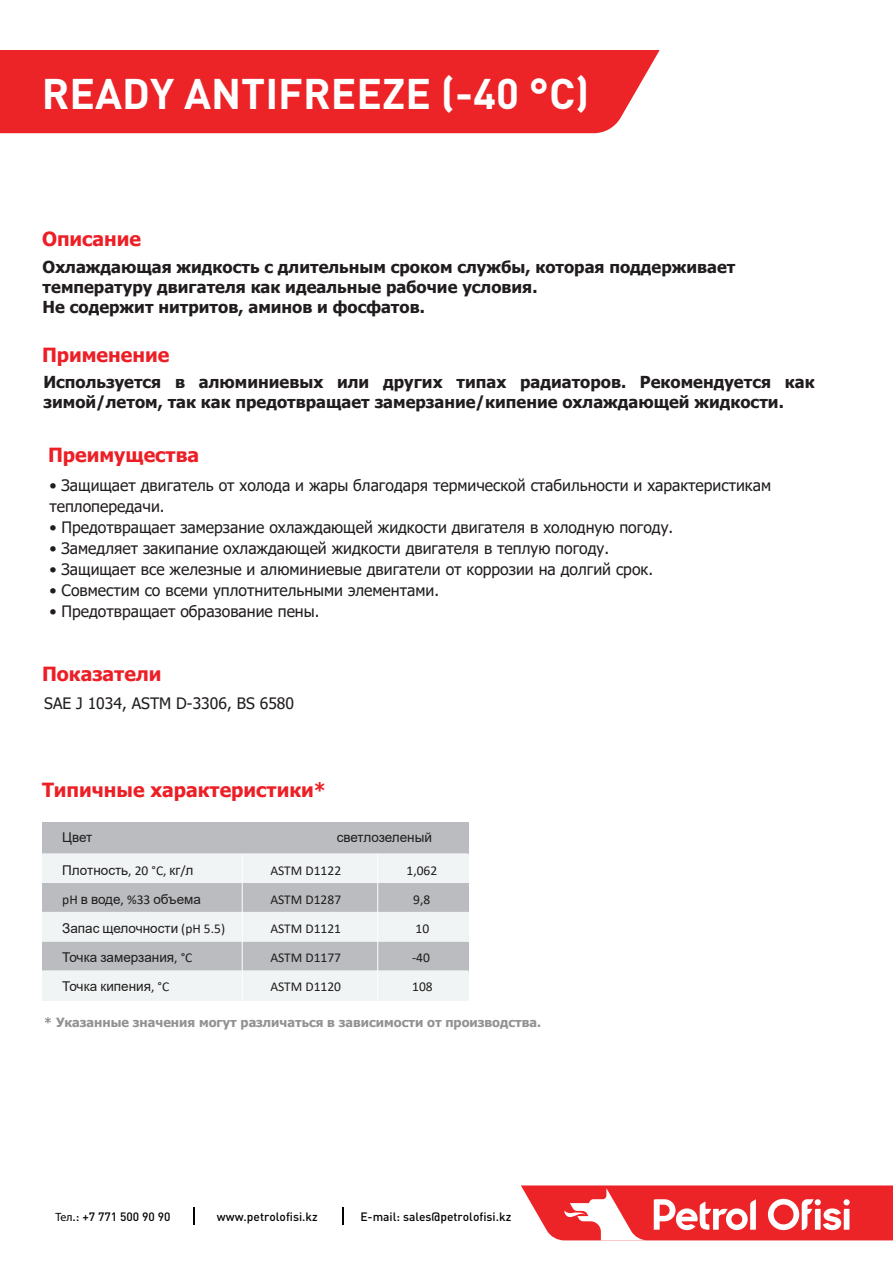
<style>
.page{position:relative;width:893px;height:1263px;background:#fff}
.page>*{position:absolute;margin:0;border:0;box-sizing:border-box;transform-origin:0 0}
.t1{font:42.3px "DINT Bold";color:#fff}
.t2{font:700 19.5px "Tahoma";color:#ed1f26}
.t3{font:700 16.5px/19.8px "Tahoma";color:#211d1e}
.t4{font:15.75px/21px "Tahoma";color:#211d1e}
.t5{font:13.5px "Arial";color:#1f1d1e}
.t6{font:13.5px "Calibri";color:#1f1d1e}
.t7{font:700 12.75px "Tahoma";color:#939292}
.t8{font:12px "DINT Medium";color:#040503}
.s1{font-family:"Calibri"}
.s2{font-family:"Myriad Pro"}
</style>
<div class="page">
<div style="left:0;top:50px;width:660px;height:83px;background:#ec2428"></div>
<svg style="left:521px;top:1185px;width:372px;height:55px"></svg>
<svg style="left:342px;top:1207px;width:1px;height:17px"></svg>
<svg style="left:194px;top:1207px;width:1px;height:17px"></svg>
<div style="left:42px;top:823px;width:426px;height:31px;background:#babcbf"></div>
<div style="left:42px;top:854px;width:426px;height:29px;background:#f1f4f4"></div>
<div style="left:42px;top:883px;width:426px;height:30px;background:#babcbf"></div>
<div style="left:42px;top:913px;width:426px;height:29px;background:#f1f4f4"></div>
<div style="left:42px;top:942px;width:426px;height:29px;background:#babcbf"></div>
<div style="left:42px;top:971px;width:426px;height:29px;background:#f1f4f4"></div>
<hr style="left:42px;top:853px;width:426px;height:2px;background:#f1f4f4">
<hr style="left:42px;top:912px;width:426px;height:1px;background:#f1f4f4">
<hr style="left:42px;top:970px;width:426px;height:2px;background:#f1f4f4">
<hr style="left:242px;top:854px;width:1px;height:146px;background:#fff">
<hr style="left:377px;top:854px;width:1px;height:146px;background:#fff">
<h1 class="t1" style="left:42px;top:66px;width:549px">READY ANTIFREEZE (-40 °C)</h1>
<p class="t2" style="left:42px;top:225px;width:101px">Описание</p>
<p class="t3" style="left:43px;top:258px;width:694px">Охлаждающая жидкость с длительным сроком службы, которая поддерживает температуру двигателя как идеальные рабочие условия.<br>Не содержит нитритов, аминов и фосфатов.</p>
<p class="t2" style="left:42px;top:341px;width:129px">Применение</p>
<p class="t3" style="left:43px;top:373px;width:773px">Используется в алюминиевых или других типах радиаторов. Рекомендуется как зимой/летом, так как предотвращает замерзание/кипение охлаждающей жидкости.</p>
<p class="t2" style="left:48px;top:441px;width:153px">Преимущества</p>
<p class="t4" style="left:49px;top:475px;width:723px">• Защищает двигатель от холода и жары благодаря термической стабильности и характеристикам теплопередачи.</p>
<p class="t4" style="left:49px;top:517px;width:625px">• Предотвращает замерзание охлаждающей жидкости двигателя в холодную погоду.</p>
<p class="t4" style="left:49px;top:538px;width:561px">• Замедляет закипание охлаждающей жидкости двигателя в теплую погоду.</p>
<p class="t4" style="left:49px;top:559px;width:605px">• Защищает все железные и алюминиевые двигатели от коррозии на долгий срок.</p>
<p class="t4" style="left:49px;top:580px;width:391px">• Совместим со всеми уплотнительными элементами.</p>
<p class="t4" style="left:49px;top:601px;width:272px">• Предотвращает образование пены.</p>
<p class="t2" style="left:42px;top:660px;width:121px">Показатели</p>
<p class="t4" style="left:44px;top:693px;width:251px">SAE J 1034, ASTM D-3306, BS 6580</p>
<p class="t2" style="left:42px;top:776px;width:286px">Типичные характеристики*</p>
<p class="t5" style="left:62px;top:828px;width:32px">Цвет</p>
<p class="t5" style="left:337px;top:828px;width:97px">светлозеленый</p>
<p class="t5" style="left:62px;top:861px;width:133px">Плотность<span class="s1">, 20 °C,</span> кг<span class="s1">/</span>л</p>
<p class="t6" style="left:270px;top:861px;width:72px">ASTM D1122</p>
<p class="t6" style="left:406px;top:861px;width:32px">1,062</p>
<p class="t5" style="left:62px;top:890px;width:140px"><span class="s1">pH</span> в воде<span class="s1">, %33</span> объема</p>
<p class="t6" style="left:270px;top:890px;width:72px">ASTM D1287</p>
<p class="t6" style="left:413px;top:890px;width:19px">9,8</p>
<p class="t5" style="left:62px;top:919px;width:164px">Запас щелочности <span class="s1">(pH 5.5)</span></p>
<p class="t6" style="left:270px;top:919px;width:72px">ASTM D1121</p>
<p class="t6" style="left:415px;top:919px;width:15px">10</p>
<p class="t5" style="left:62px;top:948px;width:132px">Точка замерзания<span class="s1">, °C</span></p>
<p class="t6" style="left:270px;top:948px;width:72px">ASTM D1177</p>
<p class="t6" style="left:412px;top:948px;width:19px">-40</p>
<p class="t5" style="left:62px;top:977px;width:108px">Точка кипения<span class="s1">, °C</span></p>
<p class="t6" style="left:270px;top:977px;width:72px">ASTM D1120</p>
<p class="t6" style="left:412px;top:977px;width:22px">108</p>
<p class="t7" style="left:44px;top:1013px;width:498px">* Указанные значения могут различаться в зависимости от производства.</p>
<p class="t8" style="left:56px;top:1208px;width:117px"><span class="s2">Тел</span>.: +7 771 500 90 90</p>
<p class="t8" style="left:217px;top:1208px;width:102px">www.petrolofisi.kz</p>
<p class="t8" style="left:360px;top:1208px;width:152px">E-mail: sales@petrolofisi.kz</p>
</div>
